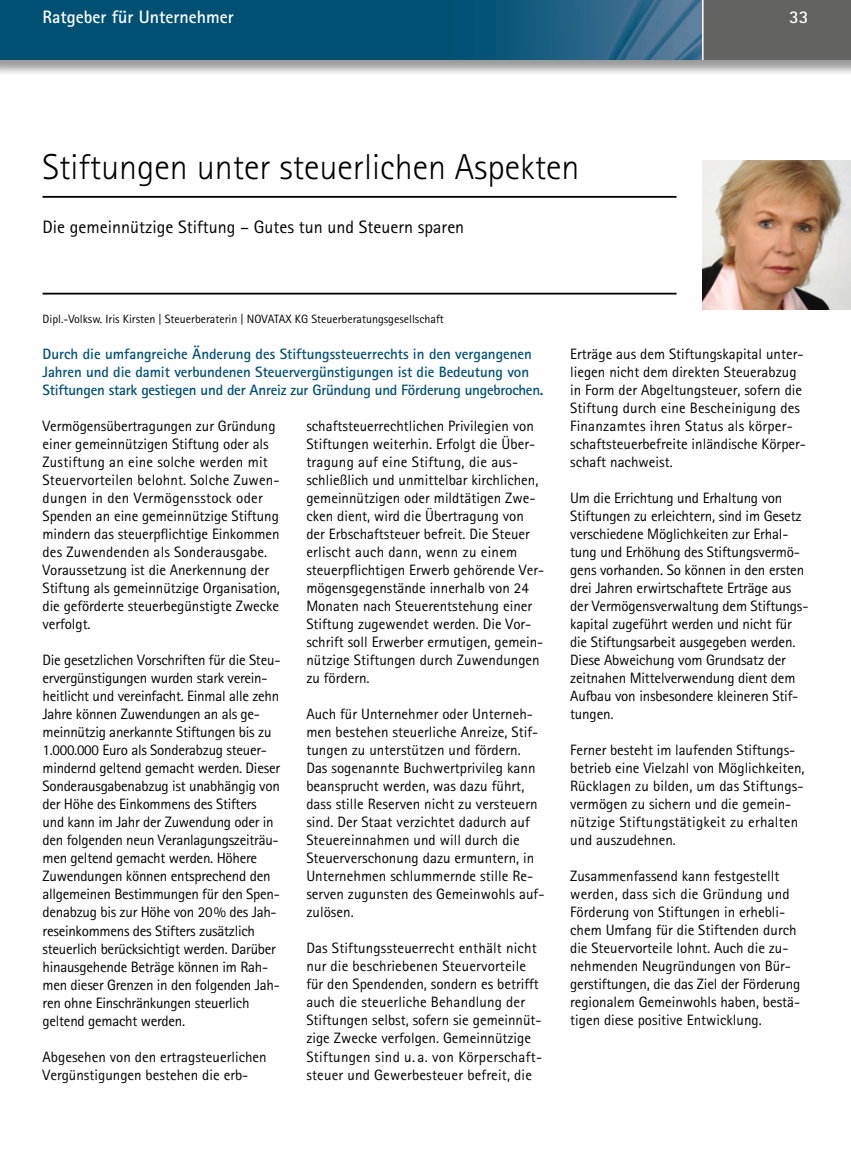
<style>
.page{position:relative;width:851px;height:1149px;background:#fff}
.page>*{position:absolute;margin:0;border:0;box-sizing:border-box;transform-origin:0 0}
.t1{font:300 36px "Rotis Sans Serif";color:#000}
.t2{font:18px "Rotis Sans Serif";color:#000}
.t3{font:700 18px "Rotis Sans Serif";color:#fff}
.t4{font:15px/18px "Rotis Sans Serif";color:#000}
.t5{font:15px/18px "Rotis Sans Serif";letter-spacing:-.02em;color:#000}
.t6{font:700 15px/18px "Rotis Sans Serif";letter-spacing:-.005em;color:#005075}
.t7{font:12px "Rotis Sans Serif";color:#000}
</style>
<div class="page">
<img style="left:702px;top:161px;width:148px;height:148px">
<hr style="left:43px;top:196px;width:633px;height:2px;background:#000">
<hr style="left:43px;top:292px;width:633px;height:2px;background:#000">
<div style="left:0;top:0;width:850px;height:77px;background:#000;opacity:.4"></div>
<img style="left:0;top:0;width:702px;height:60px">
<div style="left:702px;top:0;width:148px;height:60px;background:#636362"></div>
<hr style="left:702px;top:0;width:1px;height:60px;background:#fff">
<p class="t3" style="left:43px;top:5px;width:193px">Ratgeber für Unternehmer</p>
<p class="t3" style="left:789px;top:5px;width:21px">33</p>
<h1 class="t1" style="left:43px;top:146px;width:538px">Stiftungen unter steuerlichen Aspekten</h1>
<p class="t2" style="left:43px;top:216px;width:423px">Die gemeinnützige Stiftung – Gutes tun und Steuern sparen</p>
<p class="t7" style="left:43px;top:312px;width:403px">Dipl.-Volksw. Iris Kirsten | Steuerberaterin | NOVATAX KG Steuerberatungsgesellschaft</p>
<p class="t6" style="left:43px;top:344px;width:502px">Durch die umfangreiche Änderung des Stiftungssteuerrechts in den vergangenen<br>Jahren und die damit verbundenen Steuervergünstigungen ist die Bedeutung von<br>Stiftungen stark gestiegen und der Anreiz zur Gründung und Förderung ungebrochen.</p>
<p class="t4" style="left:43px;top:417px;width:239px">Vermögensübertragungen zur Gründung einer gemeinnützigen Stiftung oder als Zustiftung an eine solche werden mit Steuervorteilen belohnt. Solche Zuwen&shy;dungen in den Vermögensstock oder Spenden an eine gemeinnützige Stiftung mindern das steuerpflichtige Einkommen des Zuwendenden als Sonderausgabe.<br>Voraussetzung ist die Anerkennung der Stiftung als gemeinnützige Organisation, die geförderte steuerbegünstigte Zwecke verfolgt.</p>
<p class="t5" style="left:43px;top:651px;width:239px">Die gesetzlichen Vorschriften für die Steu&shy;ervergünstigungen wurden stark verein&shy;heitlicht und vereinfacht. Einmal alle zehn Jahre können Zuwendungen an als ge&shy;meinnützig anerkannte Stiftungen bis zu 1.000.000 Euro als Sonderabzug steuer&shy;mindernd geltend gemacht werden. Dieser Sonderausgabenabzug ist unabhängig von der Höhe des Einkommens des Stifters und kann im Jahr der Zuwendung oder in den folgenden neun Veranlagungszeiträu&shy;men geltend gemacht werden. Höhere Zuwendungen können entsprechend den allgemeinen Bestimmungen für den Spen&shy;denabzug bis zur Höhe von 20% des Jah&shy;reseinkommens des Stifters zusätzlich steuerlich berücksichtigt werden. Darüber hinausgehende Beträge können im Rah&shy;men dieser Grenzen in den folgenden Jah&shy;ren ohne Einschränkungen steuerlich geltend gemacht werden.</p>
<p class="t4" style="left:43px;top:1047px;width:226px">Abgesehen von den ertragsteuerlichen<br>Vergünstigungen bestehen die erb-</p>
<p class="t4" style="left:306px;top:416px;width:239px">schaftsteuerrechtlichen Privilegien von Stiftungen weiterhin. Erfolgt die Über&shy;tragung auf eine Stiftung, die aus&shy;schließlich und unmittelbar kirchlichen, gemeinnützigen oder mildtätigen Zwe&shy;cken dient, wird die Übertragung von der Erbschaftsteuer befreit. Die Steuer erlischt auch dann, wenn zu einem steuerpflichtigen Erwerb gehörende Ver&shy;mögensgegenstände innerhalb von 24<br>Monaten nach Steuerentstehung einer Stiftung zugewendet werden. Die Vor&shy;schrift soll Erwerber ermutigen, gemein&shy;nützige Stiftungen durch Zuwendungen zu fördern.</p>
<p class="t4" style="left:306px;top:704px;width:239px">Auch für Unternehmer oder Unterneh&shy;men bestehen steuerliche Anreize, Stif&shy;tungen zu unterstützen und fördern.<br>Das sogenannte Buchwertprivileg kann beansprucht werden, was dazu führt, dass stille Reserven nicht zu versteuern sind. Der Staat verzichtet dadurch auf Steuereinnahmen und will durch die Steuerverschonung dazu ermuntern, in Unternehmen schlummernde stille Re&shy;serven zugunsten des Gemeinwohls auf&shy;zulösen.</p>
<p class="t4" style="left:306px;top:938px;width:237px">Das Stiftungssteuerrecht enthält nicht nur die beschriebenen Steuervorteile für den Spendenden, sondern es betrifft auch die steuerliche Behandlung der Stiftungen selbst, sofern sie gemeinnüt&shy;zige Zwecke verfolgen. Gemeinnützige Stiftungen sind u. a. von Körperschaft&shy;steuer und Gewerbesteuer befreit, die</p>
<p class="t4" style="left:570px;top:344px;width:237px">Erträge aus dem Stiftungskapital unter&shy;liegen nicht dem direkten Steuerabzug in Form der Abgeltungsteuer, sofern die Stiftung durch eine Bescheinigung des Finanzamtes ihren Status als körper&shy;schaftsteuerbefreite inländische Körper&shy;schaft nachweist.</p>
<p class="t4" style="left:570px;top:488px;width:240px">Um die Errichtung und Erhaltung von Stiftungen zu erleichtern, sind im Gesetz verschiedene Möglichkeiten zur Erhal&shy;tung und Erhöhung des Stiftungsvermö&shy;gens vorhanden. So können in den ersten drei Jahren erwirtschaftete Erträge aus der Vermögensverwaltung dem Stiftungs&shy;kapital zugeführt werden und nicht für die Stiftungsarbeit ausgegeben werden.<br>Diese Abweichung vom Grundsatz der zeitnahen Mittelverwendung dient dem Aufbau von insbesondere kleineren Stif&shy;tungen.</p>
<p class="t4" style="left:570px;top:740px;width:236px">Ferner besteht im laufenden Stiftungs&shy;betrieb eine Vielzahl von Möglichkeiten, Rücklagen zu bilden, um das Stiftungs&shy;vermögen zu sichern und die gemein&shy;nützige Stiftungstätigkeit zu erhalten und auszudehnen.</p>
<p class="t4" style="left:570px;top:866px;width:232px">Zusammenfassend kann festgestellt werden, dass sich die Gründung und Förderung von Stiftungen in erhebli&shy;chem Umfang für die Stiftenden durch die Steuervorteile lohnt. Auch die zu&shy;nehmenden Neugründungen von Bür&shy;gerstiftungen, die das Ziel der Förderung regionalem Gemeinwohls haben, bestä&shy;tigen diese positive Entwicklung.</p>
</div>
